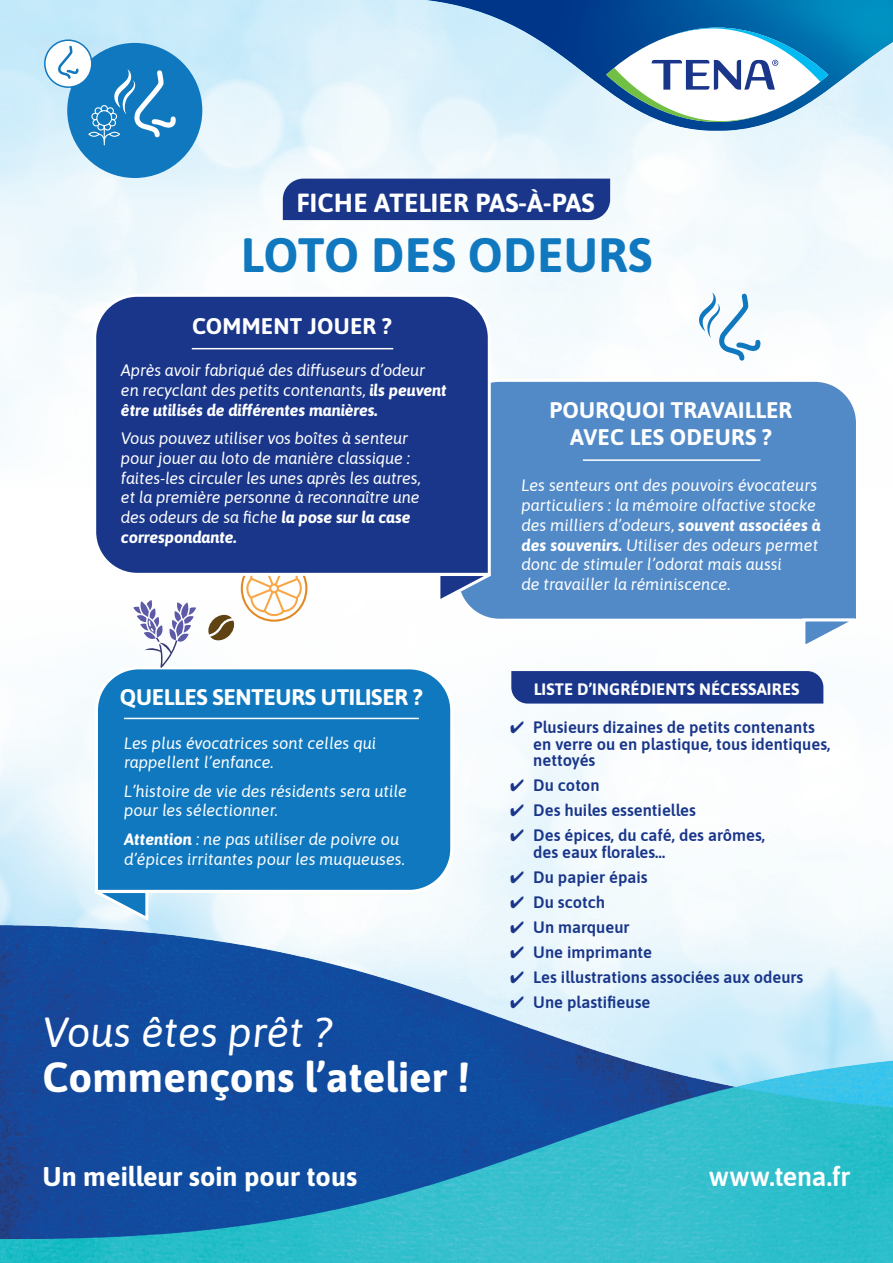
<style>
.page{position:relative;width:893px;height:1263px;background:#fff}
.page>*{position:absolute;margin:0;border:0;box-sizing:border-box;transform-origin:0 0}
.t1{font:700 48px "Asap";letter-spacing:.01em;color:#1078bf}
.t2{font:700 42px "Asap";color:#fff}
.t3{font:italic 42px "Asap";color:#fff}
.t4{font:700 27px "Asap";color:#fff}
.t5{font:600 27px "Asap";letter-spacing:-.01em;color:#fff}
.t6{font:700 26.1px "Asap";letter-spacing:.01em;color:#fff}
.t7{font:700 22.5px/27px "Asap";letter-spacing:.005em;color:#fff;text-align:center}
.t8{font:italic 16.5px/19.8px "Asap";color:#fff}
.t9{font:600 16.5px/16.5px "Asap";color:#19368a}
.t10{font:700 16.5px "Asap";letter-spacing:.01em;color:#fff}
.s1{font-weight:700}
</style>
<div class="page">
<img style="left:0;top:0;width:893px;height:435px">
<svg style="left:426px;top:0;width:467px;height:131px"></svg>
<svg style="left:606px;top:28px;width:222px;height:94px"></svg>
<img style="left:0;top:584px;width:847px;height:307px">
<img style="left:0;top:891px;width:893px;height:372px">
<svg style="left:241px;top:555px;width:66px;height:67px"></svg>
<svg style="left:243px;top:557px;width:62px;height:63px"></svg>
<svg style="left:245px;top:577px;width:58px;height:39px"></svg>
<div style="left:67px;top:43px;width:135px;height:135px;background:#1078bf;border-radius:50%"></div>
<hr style="left:89px;top:132px;width:10px;height:4px;background:#6babd7;border-radius:50%">
<div style="left:88px;top:132px;width:12px;height:5px;border:1px solid #fff;border-radius:50%"></div>
<svg style="left:91px;top:69px;width:85px;height:76px"></svg>
<div style="left:45px;top:40px;width:47px;height:47px;background:#fff;border-radius:50%"></div>
<div style="left:44px;top:39px;width:49px;height:49px;border:2px solid #1078bf;border-radius:50%"></div>
<svg style="left:56px;top:44px;width:23px;height:35px"></svg>
<div style="left:454px;top:377px;width:406px;height:246px;background:#528ac8"></div>
<hr style="left:583px;top:459px;width:177px;height:2px;background:#fff">
<svg style="left:801px;top:616px;width:58px;height:36px"></svg>
<div style="left:511px;top:671px;width:312px;height:32px;background:#19368a"></div>
<svg style="left:93px;top:665px;width:362px;height:229px"></svg>
<hr style="left:124px;top:718px;width:295px;height:1px;background:#fff">
<svg style="left:92px;top:887px;width:58px;height:36px"></svg>
<svg style="left:133px;top:600px;width:63px;height:68px"></svg>
<svg style="left:207px;top:614px;width:28px;height:28px"></svg>
<div style="left:283px;top:179px;width:327px;height:41px;background:#19368a"></div>
<svg style="left:699px;top:291px;width:63px;height:73px"></svg>
<div style="left:92px;top:292px;width:400px;height:285px;background:#19368a"></div>
<svg style="left:436px;top:570px;width:58px;height:36px"></svg>
<hr style="left:192px;top:348px;width:201px;height:1px;background:#fff">
<h3 class="t6" style="left:296px;top:184px;width:300px">FICHE ATELIER PAS-À-PAS</h3>
<h1 class="t1" style="left:241px;top:222px;width:413px">LOTO DES ODEURS</h1>
<h3 class="t7" style="left:192px;top:312px;width:201px">COMMENT JOUER ?</h3>
<p class="t8" style="left:121px;top:360px;width:327px">Après avoir fabriqué des diffuseurs d’odeur en recyclant des petits contenants, <span class="s1">ils peuvent être utilisés de différentes manières.</span></p>
<p class="t8" style="left:121px;top:427px;width:301px">Vous pouvez utiliser vos boîtes à senteur pour jouer au loto de manière classique : faites-les circuler les unes après les autres, et la première personne à reconnaître une des odeurs de sa fiche <span class="s1">la pose sur la case correspondante.</span></p>
<h3 class="t7" style="left:120px;top:683px;width:304px">QUELLES SENTEURS UTILISER ?</h3>
<p class="t8" style="left:124px;top:732px;width:254px">Les plus évocatrices sont celles qui rappellent l’enfance.</p>
<p class="t8" style="left:124px;top:780px;width:285px">L’histoire de vie des résidents sera utile pour les sélectionner.</p>
<p class="t8" style="left:124px;top:828px;width:283px"><span class="s1">Attention</span> : ne pas utiliser de poivre ou d’épices irritantes pour les muqueuses.</p>
<h2 class="t3" style="left:43px;top:1003px;width:291px">Vous êtes prêt ?</h2>
<h2 class="t2" style="left:43px;top:1048px;width:428px">Commençons l’atelier !</h2>
<h3 class="t4" style="left:43px;top:1158px;width:316px">Un meilleur soin pour tous</h3>
<h3 class="t7" style="left:549px;top:396px;width:244px">POURQUOI TRAVAILLER<br>AVEC LES ODEURS ?</h3>
<p class="t8" style="left:521px;top:474px;width:301px">Les senteurs ont des pouvoirs évocateurs particuliers : la mémoire olfactive stocke des milliers d’odeurs, <span class="s1">souvent associées à des souvenirs.</span> Utiliser des odeurs permet donc de stimuler l’odorat mais aussi<br>de travailler la réminiscence.</p>
<p class="t10" style="left:534px;top:678px;width:267px">LISTE D’INGRÉDIENTS NÉCESSAIRES</p>
<p class="t9" style="left:533px;top:718px;width:299px;text-indent:-23px">✔ Plusieurs dizaines de petits contenants en verre ou en plastique, tous identiques, nettoyés</p>
<p class="t9" style="left:510px;top:776px;width:91px">✔ Du coton</p>
<p class="t9" style="left:510px;top:801px;width:187px">✔ Des huiles essentielles</p>
<p class="t9" style="left:533px;top:826px;width:233px;text-indent:-23px">✔ Des épices, du café, des arômes, des eaux florales…</p>
<p class="t9" style="left:510px;top:868px;width:139px">✔ Du papier épais</p>
<p class="t9" style="left:510px;top:893px;width:96px">✔ Du scotch</p>
<p class="t9" style="left:510px;top:918px;width:121px">✔ Un marqueur</p>
<p class="t9" style="left:510px;top:943px;width:143px">✔ Une imprimante</p>
<p class="t9" style="left:510px;top:968px;width:295px">✔ Les illustrations associées aux odeurs</p>
<p class="t9" style="left:510px;top:993px;width:142px">✔ Une plastifieuse</p>
<h3 class="t5" style="left:709px;top:1158px;width:143px">www.tena.fr</h3>
</div>
